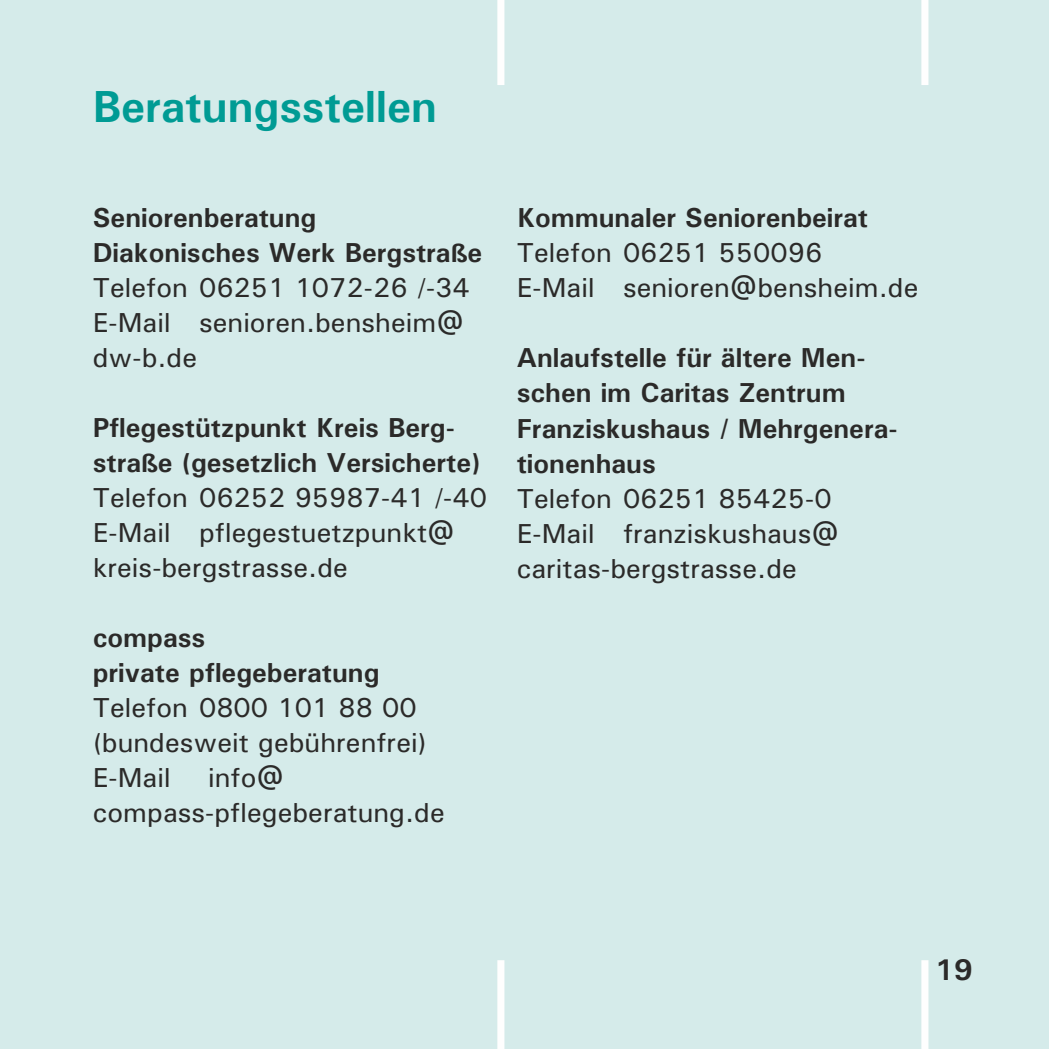
<style>
.page{position:relative;width:1049px;height:1049px;background:#d5ebea}
.page>*{position:absolute;margin:0;border:0;box-sizing:border-box;transform-origin:0 0}
.t1{font:700 45px "Univers";color:#009b94}
.t2{font:700 30px "Univers";color:#2b2a29}
.t3{font:27.5px/35px "Univers";color:#2b2a29}
.t4{font:700 27.5px/35px "Univers";color:#2b2a29}
</style>
<div class="page">
<div style="left:497px;top:0;width:7px;height:85px;background:#fefefe"></div>
<div style="left:497px;top:960px;width:7px;height:89px;background:#fefefe"></div>
<div style="left:921px;top:0;width:7px;height:85px;background:#fefefe"></div>
<div style="left:921px;top:960px;width:7px;height:89px;background:#fefefe"></div>
<h1 class="t1" style="left:93px;top:91px;width:346px">Beratungsstellen</h1>
<p class="t4" style="left:93px;top:202px;width:391px">Seniorenberatung<br>Diakonisches Werk Bergstraße</p>
<p class="t3" style="left:93px;top:272px;width:378px">Telefon 06251 1072-26 /-34<br>E-Mail senioren.bensheim@ dw-b.de</p>
<p class="t4" style="left:93px;top:412px;width:389px">Pflegestützpunkt Kreis Berg&shy;straße (gesetzlich Versicherte)</p>
<p class="t3" style="left:93px;top:482px;width:396px">Telefon 06252 95987-41 /-40<br>E-Mail pflegestuetzpunkt@ kreis-bergstrasse.de</p>
<p class="t4" style="left:93px;top:622px;width:288px">compass<br>private pflegeberatung</p>
<p class="t3" style="left:93px;top:692px;width:336px">Telefon 0800 101 88 00 (bundesweit gebührenfrei)<br>E-Mail</p>
<p class="t3" style="left:93px;top:762px;width:353px;text-indent:115px">info@ compass-pflegeberatung.de</p>
<p class="t4" style="left:517px;top:203px;width:353px">Kommunaler Seniorenbeirat</p>
<p class="t3" style="left:517px;top:238px;width:403px">Telefon 06251 550096<br>E-Mail senioren@bensheim.de</p>
<p class="t4" style="left:517px;top:343px;width:382px">Anlaufstelle für ältere Men&shy;schen im Caritas Zentrum<br>Franziskushaus / Mehrgenera&shy;tionenhaus</p>
<p class="t3" style="left:517px;top:483px;width:324px">Telefon 06251 85425-0<br>E-Mail franziskushaus@ caritas-bergstrasse.de</p>
<p class="t2" style="left:935px;top:959px;width:39px">19</p>
</div>
